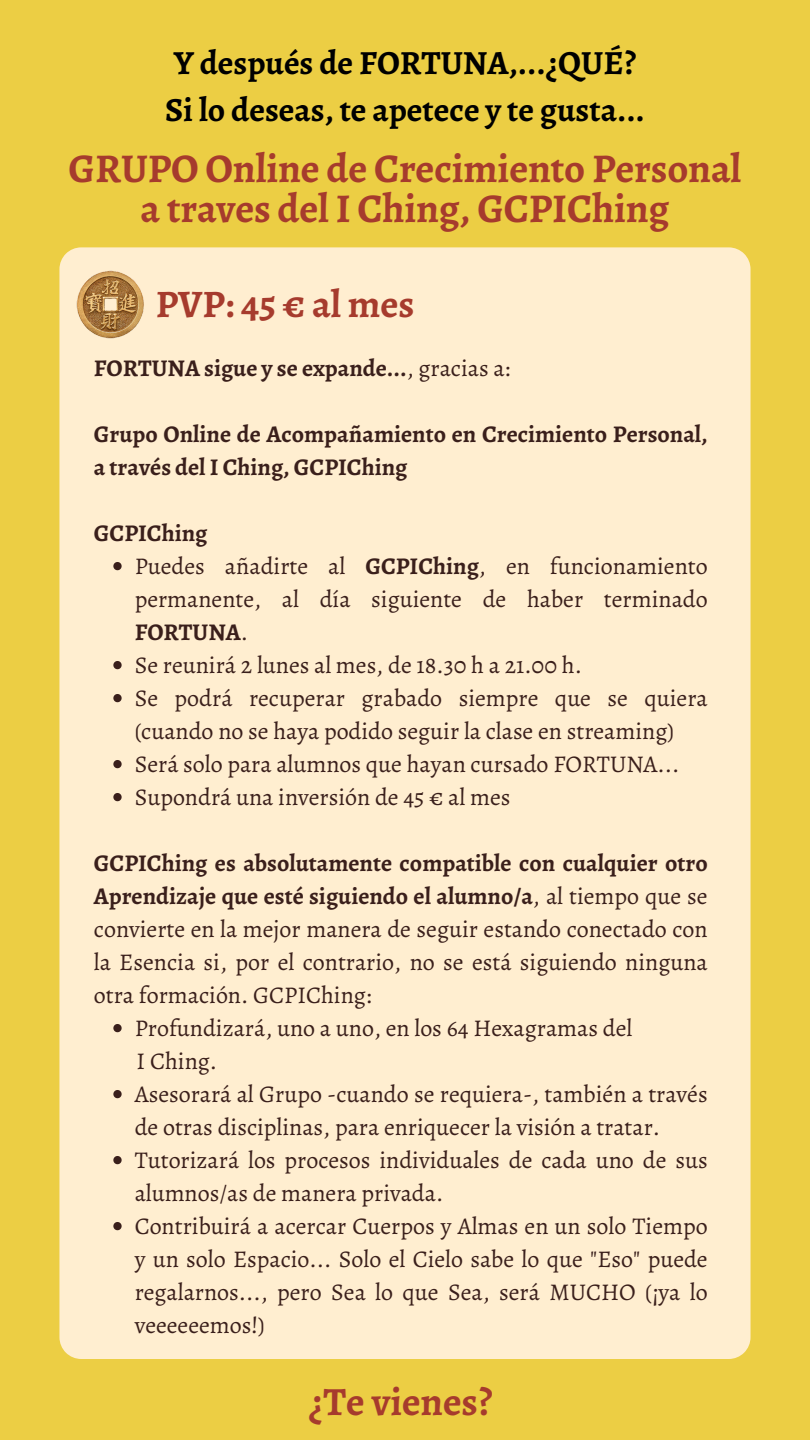
<style>
.page{position:relative;width:810px;height:1440px;background:#ecce44}
.page>*{position:absolute;margin:0;border:0;box-sizing:border-box;transform-origin:0 0}
.t1{font:700 40.9px/39.8px "Alegreya";letter-spacing:-.005em;color:#a63b2d;text-align:center}
.t2{font:700 40.1px "Alegreya";color:#a63b2d}
.t3{font:700 39px "Alegreya";color:#a63b2d}
.t4{font:700 33.9px/47.2px "Alegreya";color:#000}
.t5{font:24px/33px "Alegreya";color:#3a1f1b;text-align:justify}
.t6{font:700 24px/33px "Alegreya";color:#3a1f1b}
.s1{font-weight:400}
.s2{font-weight:700}
</style>
<div class="page">
<div style="left:59px;top:247px;width:692px;height:1112px;background:#ffeed0"></div>
<svg style="left:113px;top:562px;width:9px;height:8px"></svg>
<svg style="left:113px;top:661px;width:9px;height:8px"></svg>
<svg style="left:113px;top:694px;width:9px;height:8px"></svg>
<svg style="left:113px;top:760px;width:9px;height:8px"></svg>
<svg style="left:113px;top:793px;width:9px;height:8px"></svg>
<svg style="left:113px;top:1024px;width:9px;height:8px"></svg>
<svg style="left:113px;top:1090px;width:9px;height:8px"></svg>
<svg style="left:113px;top:1156px;width:9px;height:8px"></svg>
<svg style="left:113px;top:1222px;width:9px;height:8px"></svg>
<img style="left:74px;top:268px;width:72px;height:72px">
<h2 class="t4" style="left:165px;top:39px;width:481px">Y después de FORTUNA,...¿QUÉ?<br>Si lo deseas, te apetece y te gusta...</h2>
<h1 class="t1" style="left:69px;top:149px;width:674px">GRUPO Online de Crecimiento Personal a traves del I Ching, GCPIChing</h1>
<h1 class="t3" style="left:156px;top:277px;width:260px">PVP: 45 € al mes</h1>
<p class="t6" style="left:94px;top:351px;width:418px">FORTUNA sigue y se expande...<span class="s1">, gracias a:</span></p>
<p class="t6" style="left:94px;top:417px;width:615px">Grupo Online de Acompañamiento en Crecimiento Personal, a través del I Ching, GCPIChing</p>
<p class="t6" style="left:94px;top:516px;width:115px">GCPIChing</p>
<h3 class="t5" style="left:135px;top:549px;width:575px">Puedes añadirte al <span class="s2">GCPIChing</span>, en funcionamiento permanente, al día siguiente de haber terminado <span class="s2">FORTUNA</span>.</h3>
<h3 class="t5" style="left:135px;top:648px;width:449px">Se reunirá 2 lunes al mes, de 18.30 h a 21.00 h.</h3>
<p class="t5" style="left:135px;top:681px;width:575px">Se podrá recuperar grabado siempre que se quiera (cuando no se haya podido seguir la clase en streaming)</p>
<p class="t5" style="left:135px;top:747px;width:546px">Será solo para alumnos que hayan cursado FORTUNA...</p>
<p class="t5" style="left:135px;top:780px;width:377px">Supondrá una inversión de 45 € al mes</p>
<p class="t5" style="left:94px;top:846px;width:615px"><span class="s2">GCPIChing es absolutamente compatible con cualquier otro Aprendizaje que esté siguiendo el alumno/a</span>, al tiempo que se convierte en la mejor manera de seguir estando conectado con la Esencia si, por el contrario, no se está siguiendo ninguna otra formación. GCPIChing:</p>
<p class="t5" style="left:135px;top:1011px;width:499px">Profundizará, uno a uno, en los 64 Hexagramas del</p>
<p class="t5" style="left:137px;top:1044px;width:82px">I Ching.</p>
<p class="t5" style="left:135px;top:1077px;width:575px">Asesorará al Grupo -cuando se requiera-, también a través de otras disciplinas, para enriquecer la visión a tratar.</p>
<p class="t5" style="left:135px;top:1143px;width:575px">Tutorizará los procesos individuales de cada uno de sus alumnos/as de manera privada.</p>
<p class="t5" style="left:135px;top:1209px;width:575px">Contribuirá a acercar Cuerpos y Almas en un solo Tiempo y un solo Espacio... Solo el Cielo sabe lo que "Eso" puede regalarnos..., pero Sea lo que Sea, será MUCHO (¡ya lo veeeeeemos!)</p>
<p class="t2" style="left:309px;top:1375px;width:185px">¿Te vienes?</p>
</div>
